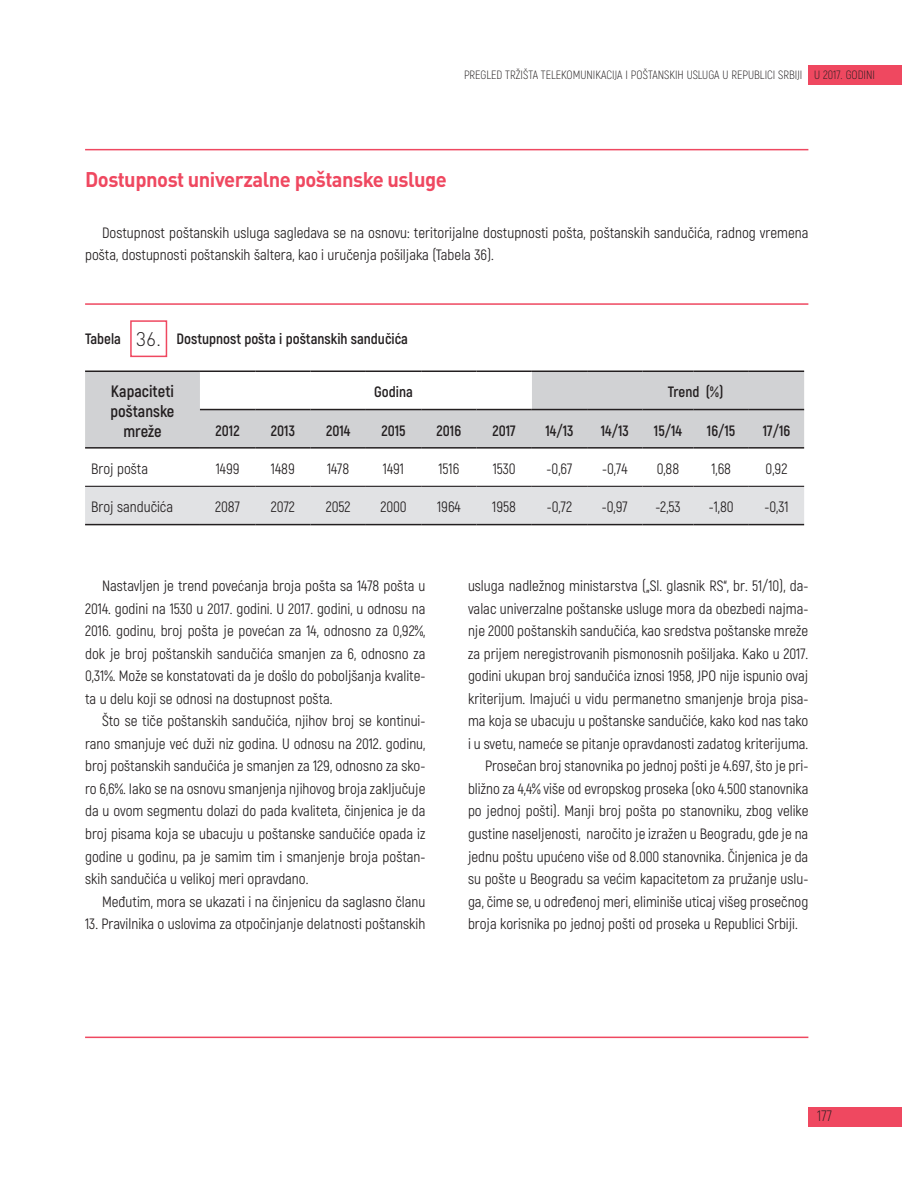
<style>
.page{position:relative;width:902px;height:1187px;background:#fff}
.page>*{position:absolute;margin:0;border:0;box-sizing:border-box;transform-origin:0 0}
.t1{font:700 21px "DIN Pro";letter-spacing:-.025em;color:#ef4860;scale:.96 1}
.t2{font:300 19.5px "DIN Pro";color:#231f20}
.t3{font:700 16.5px/19.8px "Akrobat";color:#231f20}
.t4{font:15px/22.5px "Akrobat";color:#231f20;text-align:justify}
.t5{font:700 15px "Akrobat";color:#231f20}
.t6{font:300 15px "Akrobat";color:#231f20}
.t7{font:300 12px "Akrobat";color:#231f20}
</style>
<div class="page">
<div style="left:808px;top:65px;width:93px;height:20px;background:#ef4860"></div>
<div style="left:808px;top:1107px;width:93px;height:19px;background:#ef4860"></div>
<hr style="left:85px;top:303px;width:723px;height:2px;background:#ef4860">
<hr style="left:85px;top:1036px;width:723px;height:1px;background:#ef4860">
<hr style="left:85px;top:149px;width:723px;height:1px;background:#ef4860">
<div style="left:130px;top:320px;width:37px;height:37px;border:2px solid #ef4860"></div>
<div style="left:85px;top:372px;width:719px;height:75px;background:#d1d2d4"></div>
<svg style="left:200px;top:372px;width:331px;height:37px"></svg>
<div style="left:85px;top:487px;width:719px;height:37px;background:#e1e2e4"></div>
<hr style="left:85px;top:370px;width:115px;height:2px;background:#231f20">
<hr style="left:200px;top:370px;width:55px;height:2px;background:#231f20">
<hr style="left:255px;top:370px;width:55px;height:2px;background:#231f20">
<hr style="left:310px;top:370px;width:56px;height:2px;background:#231f20">
<hr style="left:366px;top:370px;width:55px;height:2px;background:#231f20">
<hr style="left:421px;top:370px;width:55px;height:2px;background:#231f20">
<hr style="left:476px;top:370px;width:55px;height:2px;background:#231f20">
<hr style="left:531px;top:370px;width:56px;height:2px;background:#231f20">
<hr style="left:587px;top:370px;width:55px;height:2px;background:#231f20">
<hr style="left:642px;top:370px;width:51px;height:2px;background:#231f20">
<hr style="left:693px;top:370px;width:55px;height:2px;background:#231f20">
<hr style="left:748px;top:370px;width:56px;height:2px;background:#231f20">
<hr style="left:200px;top:409px;width:55px;height:1px;background:#231f20">
<hr style="left:255px;top:409px;width:55px;height:1px;background:#231f20">
<hr style="left:310px;top:409px;width:56px;height:1px;background:#231f20">
<hr style="left:366px;top:409px;width:55px;height:1px;background:#231f20">
<hr style="left:421px;top:409px;width:55px;height:1px;background:#231f20">
<hr style="left:476px;top:409px;width:55px;height:1px;background:#231f20">
<hr style="left:531px;top:409px;width:56px;height:1px;background:#231f20">
<hr style="left:587px;top:409px;width:55px;height:1px;background:#231f20">
<hr style="left:642px;top:409px;width:51px;height:1px;background:#231f20">
<hr style="left:693px;top:409px;width:55px;height:1px;background:#231f20">
<hr style="left:748px;top:409px;width:56px;height:1px;background:#231f20">
<hr style="left:85px;top:447px;width:115px;height:1px;background:#231f20">
<hr style="left:200px;top:447px;width:55px;height:1px;background:#231f20">
<hr style="left:255px;top:447px;width:55px;height:1px;background:#231f20">
<hr style="left:310px;top:447px;width:56px;height:1px;background:#231f20">
<hr style="left:366px;top:447px;width:55px;height:1px;background:#231f20">
<hr style="left:421px;top:447px;width:55px;height:1px;background:#231f20">
<hr style="left:476px;top:447px;width:55px;height:1px;background:#231f20">
<hr style="left:531px;top:447px;width:56px;height:1px;background:#231f20">
<hr style="left:587px;top:447px;width:55px;height:1px;background:#231f20">
<hr style="left:642px;top:447px;width:51px;height:1px;background:#231f20">
<hr style="left:693px;top:447px;width:55px;height:1px;background:#231f20">
<hr style="left:748px;top:447px;width:56px;height:1px;background:#231f20">
<hr style="left:85px;top:485px;width:115px;height:2px;background:#231f20">
<hr style="left:200px;top:485px;width:55px;height:2px;background:#231f20">
<hr style="left:255px;top:485px;width:55px;height:2px;background:#231f20">
<hr style="left:310px;top:485px;width:56px;height:2px;background:#231f20">
<hr style="left:366px;top:485px;width:55px;height:2px;background:#231f20">
<hr style="left:421px;top:485px;width:55px;height:2px;background:#231f20">
<hr style="left:476px;top:485px;width:55px;height:2px;background:#231f20">
<hr style="left:531px;top:485px;width:56px;height:2px;background:#231f20">
<hr style="left:587px;top:485px;width:55px;height:2px;background:#231f20">
<hr style="left:642px;top:485px;width:51px;height:2px;background:#231f20">
<hr style="left:693px;top:485px;width:55px;height:2px;background:#231f20">
<hr style="left:748px;top:485px;width:56px;height:2px;background:#231f20">
<hr style="left:85px;top:524px;width:115px;height:1px;background:#231f20">
<hr style="left:200px;top:524px;width:55px;height:1px;background:#231f20">
<hr style="left:255px;top:524px;width:55px;height:1px;background:#231f20">
<hr style="left:310px;top:524px;width:56px;height:1px;background:#231f20">
<hr style="left:366px;top:524px;width:55px;height:1px;background:#231f20">
<hr style="left:421px;top:524px;width:55px;height:1px;background:#231f20">
<hr style="left:476px;top:524px;width:55px;height:1px;background:#231f20">
<hr style="left:531px;top:524px;width:56px;height:1px;background:#231f20">
<hr style="left:587px;top:524px;width:55px;height:1px;background:#231f20">
<hr style="left:642px;top:524px;width:51px;height:1px;background:#231f20">
<hr style="left:693px;top:524px;width:55px;height:1px;background:#231f20">
<hr style="left:748px;top:524px;width:56px;height:1px;background:#231f20">
<p class="t7" style="left:464px;top:68px;width:412px">PREGLED TRŽIŠTA TELEKOMUNIKACIJA I POŠTANSKIH USLUGA U REPUBLICI SRBIJI U 2017. GODINI</p>
<p class="t1" style="left:85px;top:161px;width:378px">Dostupnost univerzalne poštanske usluge</p>
<p class="t4" style="left:85px;top:221px;width:724px;text-indent:17px">Dostupnost poštanskih usluga sagledava se na osnovu: teritorijalne dostupnosti pošta, poštanskih sandučića, radnog vremena pošta, dostupnosti poštanskih šaltera, kao i uručenja pošiljaka (Tabela 36).</p>
<p class="t5" style="left:85px;top:330px;width:37px">Tabela</p>
<p class="t2" style="left:136px;top:323px;width:27px">36.</p>
<p class="t5" style="left:177px;top:330px;width:233px">Dostupnost pošta i poštanskih sandučića</p>
<p class="t3" style="left:110px;top:382px;width:65px">Kapaciteti poštanske</p>
<p class="t3" style="left:123px;top:421px;width:40px">mreže</p>
<p class="t5" style="left:374px;top:383px;width:40px">Godina</p>
<p class="t5" style="left:667px;top:383px;width:57px">Trend (%)</p>
<p class="t5" style="left:215px;top:421px;width:26px">2012</p>
<p class="t5" style="left:271px;top:421px;width:26px">2013</p>
<p class="t5" style="left:326px;top:421px;width:26px">2014</p>
<p class="t5" style="left:381px;top:421px;width:26px">2015</p>
<p class="t5" style="left:436px;top:421px;width:26px">2016</p>
<p class="t5" style="left:492px;top:421px;width:25px">2017</p>
<p class="t5" style="left:545px;top:421px;width:30px">14/13</p>
<p class="t5" style="left:600px;top:421px;width:30px">14/13</p>
<p class="t5" style="left:653px;top:421px;width:30px">15/14</p>
<p class="t5" style="left:707px;top:421px;width:30px">16/15</p>
<p class="t5" style="left:762px;top:421px;width:29px">17/16</p>
<p class="t4" style="left:91px;top:457px;width:58px">Broj pošta</p>
<p class="t4" style="left:216px;top:457px;width:25px">1499</p>
<p class="t4" style="left:271px;top:457px;width:25px">1489</p>
<p class="t4" style="left:327px;top:457px;width:24px">1478</p>
<p class="t4" style="left:383px;top:457px;width:23px">1491</p>
<p class="t4" style="left:438px;top:457px;width:22px">1516</p>
<p class="t4" style="left:492px;top:457px;width:25px">1530</p>
<p class="t4" style="left:546px;top:457px;width:27px">-0,67</p>
<p class="t4" style="left:602px;top:457px;width:27px">-0,74</p>
<p class="t4" style="left:656px;top:457px;width:24px">0,88</p>
<p class="t4" style="left:711px;top:457px;width:21px">1,68</p>
<p class="t4" style="left:765px;top:457px;width:23px">0,92</p>
<p class="t4" style="left:91px;top:496px;width:83px">Broj sandučića</p>
<p class="t4" style="left:215px;top:496px;width:26px">2087</p>
<p class="t4" style="left:271px;top:496px;width:26px">2072</p>
<p class="t4" style="left:326px;top:496px;width:26px">2052</p>
<p class="t4" style="left:380px;top:496px;width:28px">2000</p>
<p class="t4" style="left:437px;top:496px;width:25px">1964</p>
<p class="t4" style="left:492px;top:496px;width:25px">1958</p>
<p class="t4" style="left:547px;top:496px;width:27px">-0,72</p>
<p class="t4" style="left:601px;top:496px;width:27px">-0,97</p>
<p class="t4" style="left:655px;top:496px;width:27px">-2,53</p>
<p class="t4" style="left:708px;top:496px;width:26px">-1,80</p>
<p class="t4" style="left:764px;top:496px;width:26px">-0,31</p>
<p class="t4" style="left:85px;top:575px;width:342px;text-indent:17px">Nastavljen je trend povećanja broja pošta sa 1478 pošta u 2014. godini na 1530 u 2017. godini. U 2017. godini, u odnosu na 2016. godinu, broj pošta je povećan za 14, odnosno za 0,92%, dok je broj poštanskih sandučića smanjen za 6, odnosno za 0,31%. Može se konstatovati da je došlo do poboljšanja kvalite&shy;ta u delu koji se odnosi na dostupnost pošta.</p>
<p class="t4" style="left:85px;top:710px;width:342px;text-indent:17px">Što se tiče poštanskih sandučića, njihov broj se kontinui&shy;rano smanjuje već duži niz godina. U odnosu na 2012. godinu, broj poštanskih sandučića je smanjen za 129, odnosno za sko&shy;ro 6,6%. Iako se na osnovu smanjenja njihovog broja zaključuje da u ovom segmentu dolazi do pada kvaliteta, činjenica je da broj pisama koja se ubacuju u poštanske sandučiće opada iz godine u godinu, pa je samim tim i smanjenje broja poštan&shy;skih sandučića u velikoj meri opravdano.</p>
<p class="t4" style="left:102px;top:890px;width:325px">Međutim, mora se ukazati i na činjenicu da saglasno članu</p>
<p class="t4" style="left:85px;top:912px;width:342px">13. Pravilnika o uslovima za otpočinjanje delatnosti poštanskih</p>
<p class="t4" style="left:468px;top:575px;width:342px">usluga nadležnog ministarstva („Sl. glasnik RS“, br. 51/10), da&shy;valac univerzalne poštanske usluge mora da obezbedi najma&shy;nje 2000 poštanskih sandučića, kao sredstva poštanske mreže za prijem neregistrovanih pismonosnih pošiljaka. Kako u 2017. godini ukupan broj sandučića iznosi 1958, JPO nije ispunio ovaj kriterijum. Imajući u vidu permanetno smanjenje broja pisa&shy;ma koja se ubacuju u poštanske sandučiće, kako kod nas tako i u svetu, nameće se pitanje opravdanosti zadatog kriterijuma.</p>
<p class="t4" style="left:468px;top:755px;width:342px;text-indent:17px">Prosečan broj stanovnika po jednoj pošti je 4.697, što je pri&shy;bližno za 4,4% više od evropskog proseka (oko 4.500 stanovnika po jednoj pošti). Manji broj pošta po stanovniku, zbog velike gustine naseljenosti, naročito je izražen u Beogradu, gde je na jednu poštu upućeno više od 8.000 stanovnika. Činjenica je da su pošte u Beogradu sa većim kapacitetom za pružanje uslu&shy;ga, čime se, u određenoj meri, eliminiše uticaj višeg prosečnog broja korisnika po jednoj pošti od proseka u Republici Srbiji.</p>
<p class="t6" style="left:817px;top:1107px;width:16px">177</p>
</div>
